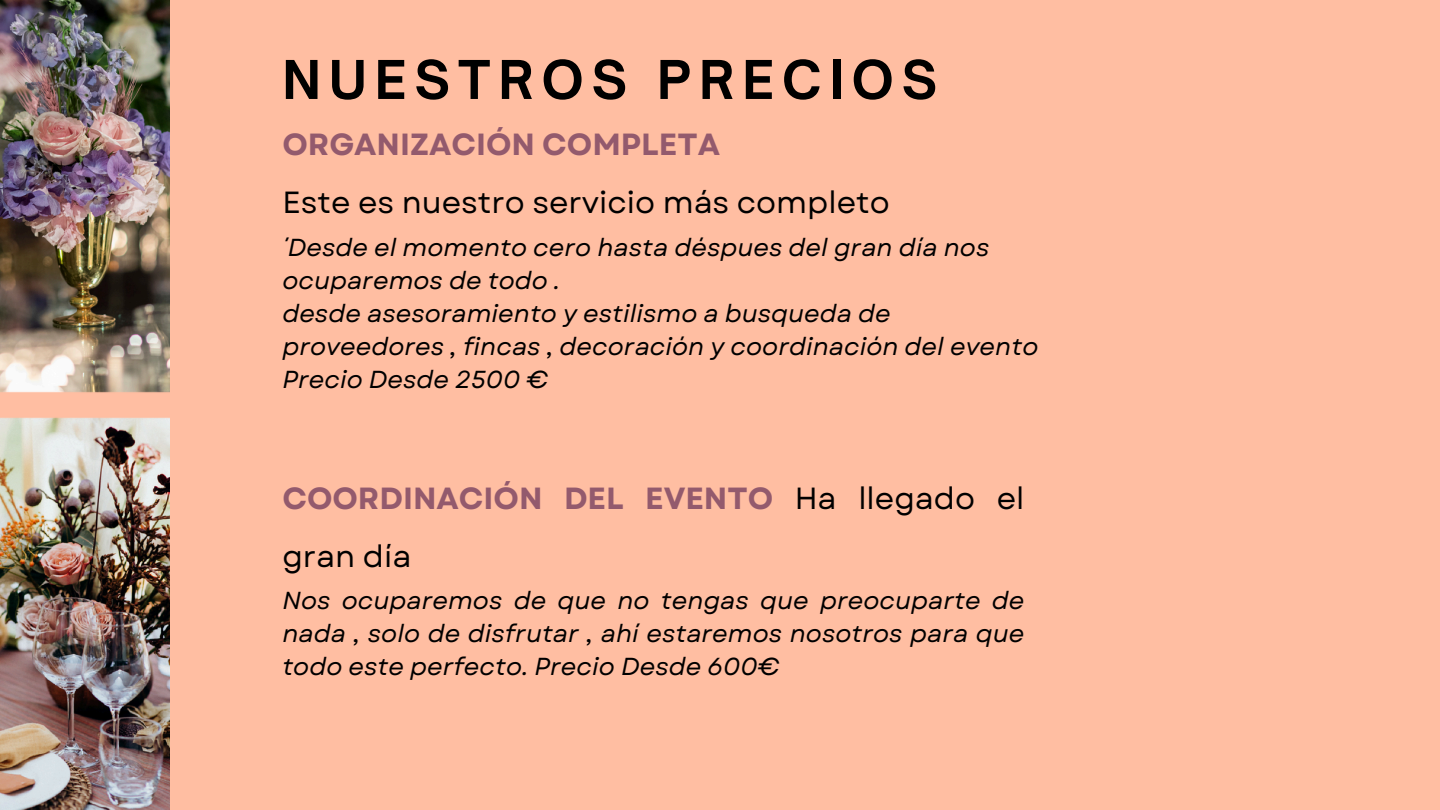
<style>
.page{position:relative;width:1440px;height:810px;background:#ffbea2}
.page>*{position:absolute;margin:0;border:0;box-sizing:border-box;transform-origin:0 0}
.t1{font:700 51.1px "Open Sauce One";letter-spacing:.155em;color:#000}
.t2{font:30.6px/57.8px "Garet";color:#000}
.t3{font:700 30.6px/57.8px "Garet";color:#935a6d}
.t4{font:italic 24.6px/33px "Garet";color:#000}
.s1{font-weight:700;color:#935a6d}
.s2{font-weight:400;color:#000}
</style>
<div class="page">
<img style="left:0;top:0;width:170px;height:810px">
<p class="t1" style="left:282px;top:48px;width:656px">NUESTROS PRECIOS</p>
<p class="t2" style="left:282px;top:116px;width:609px"><span class="s1">ORGANIZACIÓN COMPLETA<br></span>Este es nuestro servicio más completo</p>
<p class="t4" style="left:282px;top:231px;width:758px">´Desde el momento cero hasta déspues del gran día nos ocuparemos de todo .<br>desde asesoramiento y estilismo a busqueda de proveedores , fincas , decoración y coordinación del evento Precio Desde 2500 €</p>
<h1 class="t3" style="left:282px;top:469px;width:744px">COORDINACIÓN DEL EVENTO <span class="s2">Ha llegado el gran día</span></h1>
<h1 class="t4" style="left:282px;top:584px;width:744px;text-align:justify">Nos ocuparemos de que no tengas que preocuparte de nada , solo de disfrutar , ahí estaremos nosotros para que todo este perfecto. Precio Desde 600€</h1>
</div>
